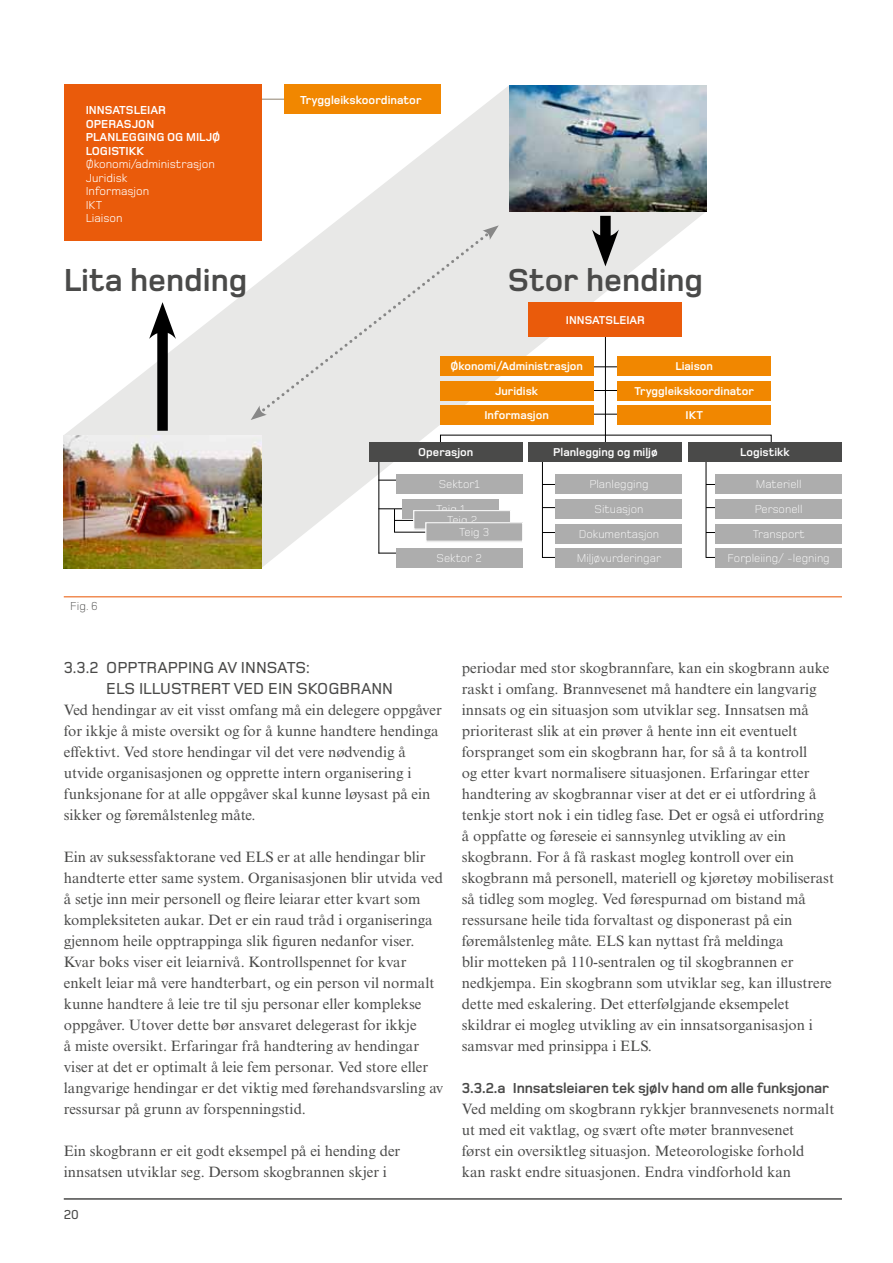
<style>
.page{position:relative;width:893px;height:1263px;background:#fff}
.page>*{position:absolute;margin:0;border:0;box-sizing:border-box;transform-origin:0 0}
.t1{font:700 33px "Foundry Monoline";color:#4a4a49}
.t2{font:500 16.5px "Foundry Monoline";color:#4a4a49}
.t3{font:15px/21px "Times New Roman MT Std";color:#4a4a49}
.t4{font:700 15px "Foundry Monoline";letter-spacing:-.01em;color:#4a4a49}
.t5{font:500 13.5px "Foundry Monoline";color:#4a4a49}
.t6{font:700 12px/13.5px "Foundry Monoline";color:#fff}
.t7{font:12px/13.5px "Foundry Monoline";color:#fff}
.t8{font:300 12px "Foundry Monoline";color:#4a4a49}
.t9{font:300 11.85px "Foundry Monoline";color:#fff}
.t10{font:700 11.85px "Foundry Monoline";color:#fff}
</style>
<div class="page">
<hr style="left:64px;top:1198px;width:778px;height:2px;background:#4a4a49">
<svg style="left:64px;top:85px;width:643px;height:483px"></svg>
<hr style="left:64px;top:596px;width:778px;height:1px;background:#ea5b0b">
<hr style="left:254px;top:99px;width:42px;height:1px;background:#908270">
<div style="left:64px;top:84px;width:197px;height:157px;background:#ea5b0b"></div>
<div style="left:284px;top:84px;width:156px;height:30px;background:#f18700"></div>
<div style="left:157px;top:323px;width:11px;height:108px;background:#000"></div>
<svg style="left:149px;top:302px;width:27px;height:37px"></svg>
<div style="left:600px;top:216px;width:11px;height:29px;background:#000"></div>
<svg style="left:592px;top:230px;width:27px;height:36px"></svg>
<hr style="left:378px;top:452px;width:1px;height:101px;background:#000">
<hr style="left:378px;top:480px;width:32px;height:1px;background:#000">
<hr style="left:378px;top:508px;width:32px;height:1px;background:#000">
<hr style="left:378px;top:553px;width:32px;height:1px;background:#000">
<svg style="left:394px;top:508px;width:31px;height:25px"></svg>
<hr style="left:394px;top:520px;width:30px;height:1px;background:#000">
<hr style="left:605px;top:331px;width:1px;height:116px;background:#000">
<hr style="left:542px;top:456px;width:1px;height:102px;background:#000">
<hr style="left:706px;top:456px;width:1px;height:102px;background:#000">
<hr style="left:542px;top:484px;width:32px;height:1px;background:#000">
<hr style="left:542px;top:507px;width:32px;height:1px;background:#000">
<hr style="left:542px;top:532px;width:32px;height:1px;background:#000">
<hr style="left:542px;top:557px;width:32px;height:1px;background:#000">
<hr style="left:706px;top:484px;width:32px;height:1px;background:#000">
<hr style="left:706px;top:507px;width:32px;height:1px;background:#000">
<hr style="left:706px;top:532px;width:32px;height:1px;background:#000">
<hr style="left:706px;top:557px;width:32px;height:1px;background:#000">
<hr style="left:584px;top:366px;width:44px;height:1px;background:#000">
<hr style="left:584px;top:390px;width:44px;height:1px;background:#000">
<hr style="left:584px;top:414px;width:44px;height:1px;background:#000">
<div style="left:688px;top:442px;width:154px;height:20px;background:#4a4a49"></div>
<div style="left:529px;top:442px;width:153px;height:20px;background:#4a4a49"></div>
<div style="left:617px;top:405px;width:154px;height:20px;background:#f18700"></div>
<div style="left:617px;top:381px;width:154px;height:20px;background:#f18700"></div>
<div style="left:617px;top:356px;width:154px;height:20px;background:#f18700"></div>
<div style="left:529px;top:302px;width:153px;height:35px;background:#ea5b0b"></div>
<div style="left:369px;top:442px;width:154px;height:20px;background:#4a4a49"></div>
<div style="left:396px;top:475px;width:127px;height:19px;background:#adadad"></div>
<div style="left:556px;top:475px;width:126px;height:19px;background:#adadad"></div>
<div style="left:715px;top:475px;width:127px;height:19px;background:#adadad"></div>
<div style="left:556px;top:499px;width:126px;height:20px;background:#adadad"></div>
<div style="left:715px;top:499px;width:127px;height:20px;background:#adadad"></div>
<div style="left:556px;top:524px;width:126px;height:19px;background:#adadad"></div>
<div style="left:715px;top:524px;width:127px;height:19px;background:#adadad"></div>
<div style="left:396px;top:549px;width:127px;height:19px;background:#adadad"></div>
<div style="left:556px;top:549px;width:126px;height:19px;background:#adadad"></div>
<div style="left:715px;top:549px;width:127px;height:19px;background:#adadad"></div>
<div style="left:440px;top:405px;width:153px;height:20px;background:#f18700"></div>
<div style="left:440px;top:381px;width:153px;height:20px;background:#f18700"></div>
<div style="left:440px;top:356px;width:153px;height:20px;background:#f18700"></div>
<div style="left:402px;top:499px;width:97px;height:20px;background:#adadad"></div>
<div style="left:414px;top:511px;width:96px;height:18px;background:#adadad"></div>
<div style="left:413px;top:510px;width:98px;height:19px;border:1px solid #fff"></div>
<div style="left:425px;top:522px;width:98px;height:21px;background:#fafafa"></div>
<div style="left:426px;top:523px;width:97px;height:18px;background:#adadad"></div>
<div style="left:425px;top:522px;width:98px;height:20px;border:1px solid #fff"></div>
<img style="left:509px;top:85px;width:198px;height:126px">
<img style="left:64px;top:435px;width:197px;height:133px">
<svg style="left:251px;top:225px;width:248px;height:195px;background:#e8e1d7"></svg>
<p class="t6" style="left:86px;top:104px;width:12px">Innsatsleia</p>
<p class="t6" style="left:158px;top:104px;width:9px">r</p>
<p class="t6" style="left:86px;top:117px;width:39px">Operasjon<br>Planle</p>
<p class="t6" style="left:129px;top:131px;width:65px">gging og miljø</p>
<p class="t6" style="left:86px;top:144px;width:30px">Logistikk</p>
<p class="t7" style="left:86px;top:158px;width:131px">Økonomi/administrasjon<br>Juridisk<br>Informasjon<br>IKT<br>Liaison</p>
<p class="t6" style="left:300px;top:93px;width:123px">Tryggleikskoordinator</p>
<h1 class="t1" style="left:64px;top:262px;width:185px">Lita hending</h1>
<h1 class="t1" style="left:508px;top:262px;width:197px">Stor hending</h1>
<p class="t10" style="left:566px;top:314px;width:11px">Innsatsleia</p>
<p class="t10" style="left:637px;top:314px;width:9px">r</p>
<p class="t10" style="left:450px;top:360px;width:134px">Økonomi/Administrasjon</p>
<p class="t10" style="left:675px;top:360px;width:39px">Liaison</p>
<p class="t10" style="left:495px;top:384px;width:45px">Juridisk</p>
<p class="t10" style="left:484px;top:409px;width:66px">Informasjon</p>
<p class="t10" style="left:635px;top:384px;width:121px">Tryggleikskoordinator</p>
<p class="t10" style="left:685px;top:409px;width:19px">IKT</p>
<p class="t10" style="left:553px;top:446px;width:106px">Planlegging og miljø</p>
<p class="t10" style="left:740px;top:446px;width:51px">Logistikk</p>
<p class="t10" style="left:418px;top:446px;width:56px">Operasjon</p>
<p class="t9" style="left:439px;top:478px;width:43px">Sektor1</p>
<p class="t9" style="left:589px;top:478px;width:61px">Planlegging</p>
<p class="t9" style="left:756px;top:478px;width:47px">Materiell</p>
<p class="t9" style="left:436px;top:503px;width:31px">Teig 1</p>
<p class="t9" style="left:447px;top:514px;width:32px">Teig 2</p>
<p class="t9" style="left:459px;top:526px;width:32px">Teig 3</p>
<p class="t9" style="left:595px;top:503px;width:50px">Situasjon</p>
<p class="t9" style="left:755px;top:503px;width:49px">Personell</p>
<p class="t9" style="left:579px;top:527px;width:82px">Dokumentasjon</p>
<p class="t9" style="left:753px;top:527px;width:53px">Transport</p>
<p class="t8" style="left:70px;top:600px;width:29px">Fig. 6</p>
<p class="t9" style="left:437px;top:552px;width:47px">Sektor 2</p>
<p class="t9" style="left:577px;top:552px;width:86px">Miljøvurderingar</p>
<p class="t9" style="left:727px;top:552px;width:104px">Forpleiing/ -legning</p>
<p class="t2" style="left:64px;top:659px;width:65px">3.3.2 OPPTRAPPING</p>
<p class="t2" style="left:218px;top:659px;width:34px">AV INNSATS</p>
<p class="t2" style="left:306px;top:659px;width:5px">:</p>
<p class="t2" style="left:106px;top:680px;width:76px">ELS ILLUSTRERT</p>
<p class="t2" style="left:234px;top:680px;width:43px">VED EIN</p>
<p class="t2" style="left:297px;top:680px;width:12px">SKOGBRANN</p>
<p class="t3" style="left:64px;top:699px;width:380px">Ved hendingar av eit visst omfang må ein delegere oppgåver for ikkje å miste oversikt og for å kunne handtere hendinga effektivt. Ved store hendingar vil det vere nødvendig å utvide organisasjonen og opprette intern organisering i funksjonane for at alle oppgåver skal kunne løysast på ein sikker og føremålstenleg måte.</p>
<p class="t3" style="left:64px;top:846px;width:381px">Ein av suksessfaktorane ved ELS er at alle hendingar blir handterte etter same system. Organisasjonen blir utvida ved å setje inn meir personell og fleire leiarar etter kvart som kompleksiteten aukar. Det er ein raud tråd i organiseringa gjennom heile opptrappinga slik figuren nedanfor viser.<br>Kvar boks viser eit leiarnivå. Kontrollspennet for kvar enkelt leiar må vere handterbart, og ein person vil normalt kunne handtere å leie tre til sju personar eller komplekse oppgåver. Utover dette bør ansvaret delegerast for ikkje<br>å miste oversikt. Erfaringar frå handtering av hendingar viser at det er optimalt å leie fem personar. Ved store eller langvarige hendingar er det viktig med førehandsvarsling av ressursar på grunn av forspenningstid.</p>
<p class="t3" style="left:64px;top:1140px;width:338px">Ein skogbrann er eit godt eksempel på ei hending der innsatsen utviklar seg. Dersom skogbrannen skjer i</p>
<p class="t5" style="left:64px;top:1207px;width:17px">20</p>
<p class="t3" style="left:462px;top:657px;width:374px">periodar med stor skogbrannfare, kan ein skogbrann auke raskt i omfang. Brannvesenet må handtere ein langvarig innsats og ein situasjon som utviklar seg. Innsatsen må prioriterast slik at ein prøver å hente inn eit eventuelt forspranget som ein skogbrann har, for så å ta kontroll<br>og etter kvart normalisere situasjonen. Erfaringar etter handtering av skogbrannar viser at det er ei utfordring å tenkje stort nok i ein tidleg fase. Det er også ei utfordring å oppfatte og føreseie ei sannsynleg utvikling av ein skogbrann. For å få raskast mogleg kontroll over ein skogbrann må personell, materiell og kjøretøy mobiliserast så tidleg som mogleg. Ved førespurnad om bistand må ressursane heile tida forvaltast og disponerast på ein føremålstenleg måte. ELS kan nyttast frå meldinga<br>blir motteken på 110-sentralen og til skogbrannen er nedkjempa. Ein skogbrann som utviklar seg, kan illustrere dette med eskalering. Det etterfølgjande eksempelet skildrar ei mogleg utvikling av ein innsatsorganisasjon i samsvar med prinsippa i ELS.</p>
<p class="t4" style="left:462px;top:1080px;width:369px">3.3.2.a Innsatsleiaren tek sjølv hand om alle funksjonar</p>
<p class="t3" style="left:462px;top:1098px;width:374px">Ved melding om skogbrann rykkjer brannvesenets normalt ut med eit vaktlag, og svært ofte møter brannvesenet<br>først ein oversiktleg situasjon. Meteorologiske forhold<br>kan raskt endre situasjonen. Endra vindforhold kan</p>
</div>
